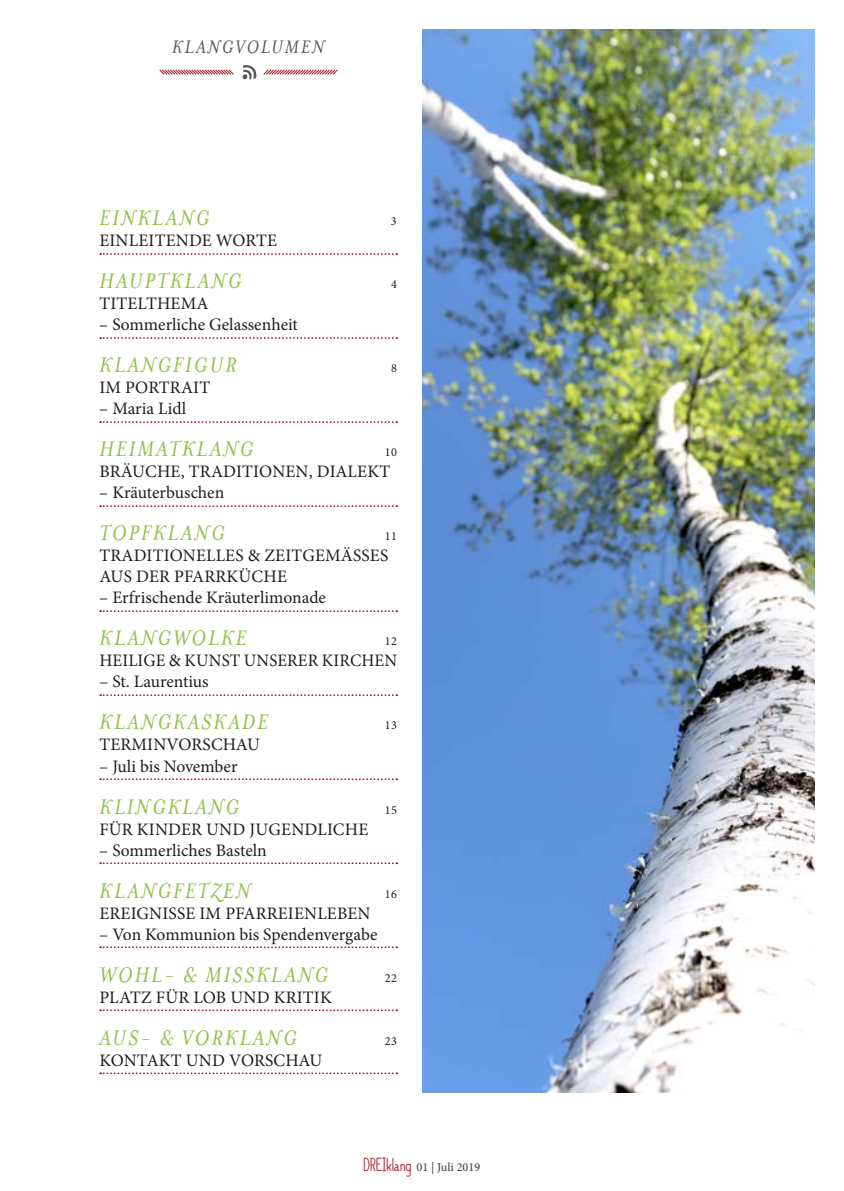
<style>
.page{position:relative;width:844px;height:1191px;background:#fff}
.page>*{position:absolute;margin:0;border:0;box-sizing:border-box;transform-origin:0 0}
.t1{font:italic 24.5px "Mrs Eaves";letter-spacing:.075em;color:#8fc046}
.t2{font:italic 21px "Mrs Eaves";letter-spacing:.075em;color:#575756}
.t3{font:17.5px/21px "Minion Pro";letter-spacing:.005em;color:#1d1d1b}
.t4{font:500 12.25px "Minion Pro";color:#4a4a49}
.t5{font:12.25px "Minion Pro";letter-spacing:.035em;color:#1d1d1b}
.s1{font-family:"Always Together";font-weight:400;font-size:17.5px;color:#a41223}
</style>
<div class="page">
<svg style="left:100px;top:253px;width:297px;height:2px"></svg>
<svg style="left:100px;top:337px;width:297px;height:2px"></svg>
<svg style="left:100px;top:421px;width:297px;height:2px"></svg>
<svg style="left:100px;top:505px;width:297px;height:2px"></svg>
<svg style="left:100px;top:610px;width:297px;height:2px"></svg>
<svg style="left:100px;top:694px;width:297px;height:2px"></svg>
<svg style="left:100px;top:778px;width:297px;height:2px"></svg>
<svg style="left:100px;top:862px;width:297px;height:2px"></svg>
<svg style="left:100px;top:946px;width:297px;height:2px"></svg>
<svg style="left:100px;top:1009px;width:297px;height:2px"></svg>
<svg style="left:100px;top:1072px;width:297px;height:2px"></svg>
<svg style="left:242px;top:65px;width:14px;height:14px"></svg>
<svg style="left:159px;top:69px;width:75px;height:6px"></svg>
<svg style="left:263px;top:69px;width:75px;height:6px"></svg>
<img style="left:422px;top:30px;width:392px;height:1062px">
<p class="t2" style="left:172px;top:35px;width:154px">KLANGVOLUMEN</p>
<h1 class="t1" style="left:99px;top:205px;width:111px">EINKLANG</h1>
<p class="t5" style="left:390px;top:213px;width:7px">3</p>
<p class="t3" style="left:99px;top:230px;width:179px">EINLEITENDE WORTE</p>
<h1 class="t1" style="left:99px;top:268px;width:144px">HAUPTKLANG</h1>
<p class="t5" style="left:391px;top:276px;width:7px">4</p>
<p class="t3" style="left:99px;top:293px;width:111px">TITELTHEMA</p>
<p class="t3" style="left:99px;top:314px;width:200px">– Sommerliche Gelassenheit</p>
<h1 class="t1" style="left:99px;top:352px;width:139px">KLANGFIGUR</h1>
<p class="t5" style="left:391px;top:360px;width:7px">8</p>
<p class="t3" style="left:99px;top:377px;width:112px">IM PORTRAIT</p>
<p class="t3" style="left:99px;top:398px;width:88px">– Maria Lidl</p>
<h1 class="t1" style="left:99px;top:436px;width:156px">HEIMATKLANG</h1>
<p class="t5" style="left:384px;top:444px;width:14px">10</p>
<p class="t3" style="left:99px;top:461px;width:292px">BRÄUCHE, TRADITIONEN, DIALEKT</p>
<p class="t3" style="left:99px;top:482px;width:126px">– Kräuterbuschen</p>
<h1 class="t1" style="left:99px;top:520px;width:127px">TOPFKLANG</h1>
<p class="t5" style="left:384px;top:528px;width:14px">11</p>
<p class="t3" style="left:99px;top:545px;width:290px">TRADITIONELLES &amp; ZEITGEMÄSSES<br>AUS DER PFARRKÜCHE</p>
<p class="t3" style="left:99px;top:587px;width:228px">– Erfrischende Kräuterlimonade</p>
<h1 class="t1" style="left:99px;top:625px;width:149px">KLANGWOLKE</h1>
<p class="t5" style="left:384px;top:633px;width:14px">12</p>
<p class="t3" style="left:99px;top:650px;width:299px">HEILIGE &amp; KUNST UNSERER KIRCHEN</p>
<p class="t3" style="left:99px;top:671px;width:111px">– St. Laurentius</p>
<h1 class="t1" style="left:99px;top:709px;width:170px">KLANGKASKADE</h1>
<p class="t5" style="left:384px;top:717px;width:14px">13</p>
<p class="t3" style="left:99px;top:734px;width:162px">TERMINVORSCHAU</p>
<p class="t3" style="left:99px;top:755px;width:140px">– Juli bis November</p>
<h1 class="t1" style="left:99px;top:793px;width:141px">KLINGKLANG</h1>
<p class="t5" style="left:384px;top:801px;width:14px">15</p>
<p class="t3" style="left:99px;top:818px;width:270px">FÜR KINDER UND JUGENDLICHE</p>
<p class="t3" style="left:99px;top:839px;width:169px">– Sommerliches Basteln</p>
<h1 class="t1" style="left:99px;top:877px;width:153px">KLANGFETZEN</h1>
<p class="t5" style="left:384px;top:885px;width:14px">16</p>
<p class="t3" style="left:99px;top:902px;width:273px">EREIGNISSE IM PFARREIENLEBEN</p>
<p class="t3" style="left:99px;top:923px;width:280px">– Von Kommunion bis Spendenvergabe</p>
<h1 class="t1" style="left:99px;top:961px;width:230px">WOHL- &amp; MISSKLANG</h1>
<p class="t5" style="left:384px;top:969px;width:14px">22</p>
<p class="t3" style="left:99px;top:986px;width:234px">PLATZ FÜR LOB UND KRITIK</p>
<h1 class="t1" style="left:99px;top:1024px;width:199px">AUS- &amp; VORKLANG</h1>
<p class="t5" style="left:384px;top:1032px;width:14px">23</p>
<p class="t3" style="left:99px;top:1049px;width:224px">KONTAKT UND VORSCHAU</p>
<p class="t4" style="left:363px;top:1158px;width:118px"><span class="s1">DREIklang</span> 01 | Juli 2019</p>
</div>
